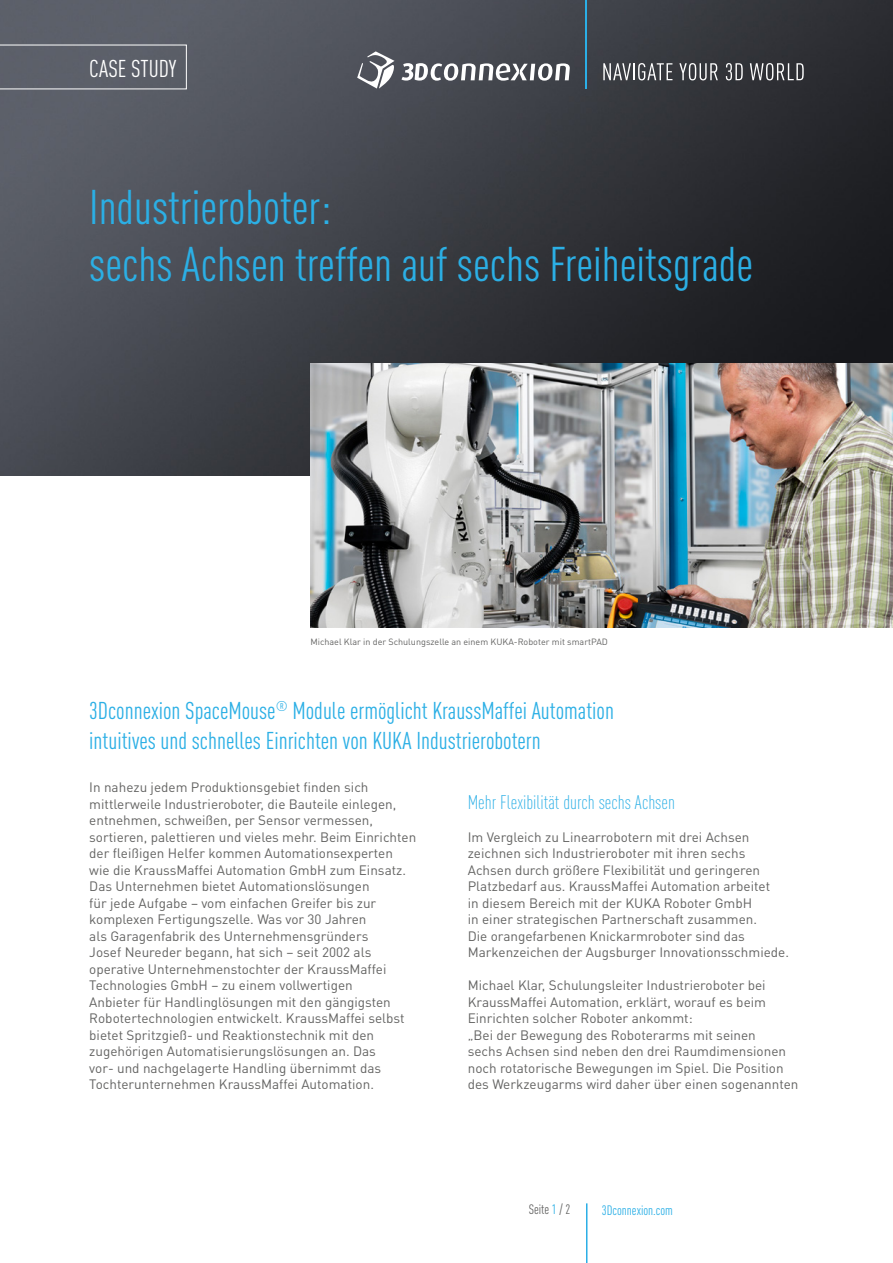
<style>
.page{position:relative;width:893px;height:1263px;background:#fff}
.page>*{position:absolute;margin:0;border:0;box-sizing:border-box;transform-origin:0 0}
.t1{font:condensed 48px/57px "DIN Pro";color:#2bafe5}
.t2{font:condensed 24px/30px "DIN Pro";color:#2bafe5}
.t3{font:condensed 24px "DIN Pro";color:#fff}
.t4{font:300 condensed 19.5px "DIN Pro";color:#2bafe6}
.t5{font:13.5px/16.5px "DIN Pro";color:#636362}
.t6{font:condensed 13.5px "DIN Pro";color:#2bafe6}
.t7{font:condensed 13.5px "DIN Pro";color:#636362}
.t8{font:9px "DIN Pro";color:#636362}
.s1{color:#2bafe5}
</style>
<div class="page">
<img style="left:0;top:0;width:893px;height:475px">
<hr style="left:586px;top:1203px;width:1px;height:60px;background:#2bafe6">
<div style="left:0;top:45px;width:187px;height:44px;background:#5c6069"></div>
<img style="left:310px;top:364px;width:583px;height:263px">
<svg style="left:603px;top:63px;width:69px;height:17px"></svg>
<svg style="left:679px;top:63px;width:39px;height:17px"></svg>
<svg style="left:726px;top:63px;width:17px;height:17px"></svg>
<svg style="left:750px;top:63px;width:54px;height:17px"></svg>
<hr style="left:586px;top:0;width:1px;height:89px;background:#2bafe6">
<svg style="left:401px;top:63px;width:169px;height:18px"></svg>
<svg style="left:357px;top:51px;width:38px;height:38px"></svg>
<h2 class="t3" style="left:89px;top:55px;width:89px">CASE STUDY</h2>
<h1 class="t1" style="left:89px;top:178px;width:665px">Industrieroboter:<br>sechs Achsen treffen auf sechs Freiheitsgrade</h1>
<p class="t8" style="left:310px;top:635px;width:299px">Michael Klar in der Schulungszelle an einem KUKA-Roboter mit smartPAD</p>
<h2 class="t2" style="left:89px;top:695px;width:526px">3Dconnexion SpaceMouse<sup>®</sup> Module ermöglicht KraussMaffei Automation intuitives und schnelles Einrichten von KUKA Industrierobotern</h2>
<p class="t5" style="left:89px;top:778px;width:329px">In nahezu jedem Produktionsgebiet finden sich mittlerweile Industrieroboter, die Bauteile einlegen, entnehmen, schweißen, per Sensor vermessen, sortieren, palettieren und vieles mehr. Beim Einrichten der fleißigen Helfer kommen Automationsexperten wie die KraussMaffei Automation GmbH zum Einsatz.<br>Das Unternehmen bietet Automationslösungen<br>für jede Aufgabe – vom einfachen Greifer bis zur komplexen Fertigungszelle. Was vor 30 Jahren<br>als Garagenfabrik des Unternehmensgründers<br>Josef Neureder begann, hat sich – seit 2002 als operative Unternehmenstochter der KraussMaffei Technologies GmbH – zu einem vollwertigen<br>Anbieter für Handlinglösungen mit den gängigsten Robotertechnologien entwickelt. KraussMaffei selbst bietet Spritzgieß- und Reaktionstechnik mit den zugehörigen Automatisierungslösungen an. Das<br>vor- und nachgelagerte Handling übernimmt das Tochterunternehmen KraussMaffei Automation.</p>
<h3 class="t4" style="left:468px;top:791px;width:209px">Mehr Flexibilität durch sechs Achsen</h3>
<p class="t5" style="left:468px;top:828px;width:323px">Im Vergleich zu Linearrobotern mit drei Achsen zeichnen sich Industrieroboter mit ihren sechs Achsen durch größere Flexibilität und geringeren Platzbedarf aus. KraussMaffei Automation arbeitet<br>in diesem Bereich mit der KUKA Roboter GmbH<br>in einer strategischen Partnerschaft zusammen.<br>Die orangefarbenen Knickarmroboter sind das Markenzeichen der Augsburger Innovationsschmiede.</p>
<p class="t5" style="left:468px;top:976px;width:332px">Michael Klar, Schulungsleiter Industrieroboter bei KraussMaffei Automation, erklärt, worauf es beim Einrichten solcher Roboter ankommt:<br>„Bei der Bewegung des Roboterarms mit seinen<br>sechs Achsen sind neben den drei Raumdimensionen noch rotatorische Bewegungen im Spiel. Die Position des Werkzeugarms wird daher über einen sogenannten</p>
<p class="t7" style="left:529px;top:1202px;width:43px">Seite <span class="s1">1</span> / 2</p>
<p class="t6" style="left:602px;top:1202px;width:73px">3Dconnexion.com</p>
</div>
